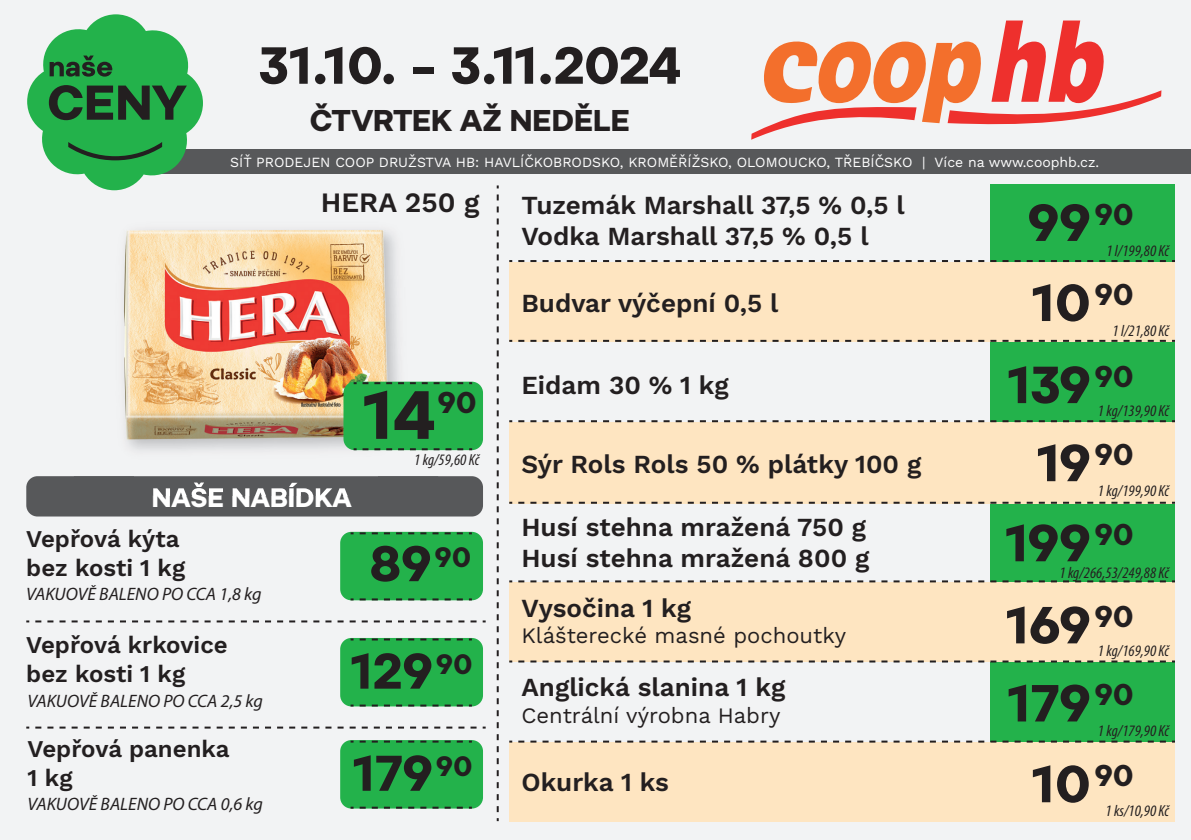
<style>
.page{position:relative;width:1191px;height:840px;background:#fff}
.page>*{position:absolute;margin:0;border:0;box-sizing:border-box;transform-origin:0 0}
.t1{font:700 68px "Pepi";color:#231f20}
.t2{font:700 52px "Pepi";letter-spacing:-.015em;color:#231f20}
.t3{font:700 50px "Pepi";letter-spacing:-.005em;color:#231f20}
.t4{font:700 30px "Pepi";color:#231f20}
.t5{font:600 28px "Work Sans";color:#231f20}
.t6{font:600 26px/31.2px "Work Sans";color:#231f20}
.t7{font:700 26px "Pepi";color:#fff}
.t8{font:600 24px/28.8px "Work Sans";color:#231f20}
.t9{font:22px "Work Sans";color:#231f20}
.t10{font:italic 18px "Myriad Pro";color:#231f20}
.t11{font:italic condensed 16px "Myriad Pro";color:#231f20}
.t12{font:14px "Work Sans";color:#fff}
</style>
<div class="page">
<div style="left:0;top:0;width:1191px;height:839px;background:#f2f3f4"></div>
<div style="left:990px;top:184px;width:185px;height:617px;background:#23b24b"></div>
<div style="left:509px;top:741px;width:666px;height:80px;background:#fee5c1"></div>
<div style="left:509px;top:582px;width:666px;height:79px;background:#fee5c1"></div>
<div style="left:509px;top:422px;width:666px;height:81px;background:#fee5c1"></div>
<div style="left:509px;top:262px;width:666px;height:79px;background:#fee5c1"></div>
<svg style="left:518px;top:740px;width:657px;height:2px"></svg>
<svg style="left:518px;top:660px;width:657px;height:2px"></svg>
<svg style="left:518px;top:580px;width:657px;height:2px"></svg>
<svg style="left:518px;top:501px;width:657px;height:2px"></svg>
<svg style="left:518px;top:420px;width:657px;height:2px"></svg>
<svg style="left:518px;top:339px;width:657px;height:2px"></svg>
<svg style="left:518px;top:260px;width:657px;height:2px"></svg>
<div style="left:340px;top:739px;width:143px;height:69px;background:#23b24b;border-radius:11px"></div>
<svg style="left:360px;top:806px;width:112px;height:2px"></svg>
<svg style="left:350px;top:740px;width:113px;height:2px"></svg>
<svg style="left:35px;top:726px;width:450px;height:2px"></svg>
<div style="left:340px;top:637px;width:143px;height:69px;background:#23b24b;border-radius:11px"></div>
<svg style="left:360px;top:704px;width:112px;height:2px"></svg>
<svg style="left:350px;top:638px;width:113px;height:2px"></svg>
<svg style="left:35px;top:620px;width:450px;height:2px"></svg>
<div style="left:340px;top:531px;width:143px;height:69px;background:#23b24b;border-radius:11px"></div>
<svg style="left:360px;top:598px;width:112px;height:2px"></svg>
<svg style="left:350px;top:532px;width:113px;height:2px"></svg>
<div style="left:26px;top:476px;width:457px;height:40px;background:#57585a;border-radius:11px"></div>
<img style="left:134px;top:476px;width:244px;height:1px">
<img style="left:153px;top:482px;width:195px;height:13px">
<img style="left:123px;top:229px;width:288px;height:222px">
<div style="left:343px;top:381px;width:140px;height:69px;background:#23b24b;border-radius:11px"></div>
<svg style="left:362px;top:448px;width:110px;height:2px"></svg>
<svg style="left:354px;top:382px;width:109px;height:2px"></svg>
<svg style="left:497px;top:185px;width:2px;height:626px"></svg>
<div style="left:126px;top:149px;width:1065px;height:25px;background:#57585a"></div>
<svg style="left:751px;top:21px;width:410px;height:119px"></svg>
<svg style="left:27px;top:14px;width:176px;height:176px"></svg>
<h2 class="t2" style="left:259px;top:34px;width:424px">31.10. – 3.11.2024</h2>
<p class="t4" style="left:310px;top:102px;width:321px">ČTVRTEK AŽ NEDĚLE</p>
<p class="t12" style="left:230px;top:152px;width:870px">SÍŤ PRODEJEN COOP DRUŽSTVA HB: HAVLÍČKOBRODSKO, KROMĚŘÍŽSKO, OLOMOUCKO, TŘEBÍČSKO | Více na www.coophb.cz.</p>
<p class="t5" style="left:321px;top:181px;width:160px">HERA 250 g</p>
<h1 class="t1" style="left:362px;top:373px;width:75px">14</h1>
<p class="t4" style="left:437px;top:383px;width:41px">90</p>
<p class="t7" style="left:152px;top:481px;width:201px">NAŠE NABÍDKA</p>
<p class="t8" style="left:26px;top:523px;width:160px">Vepřová kýta bez kosti 1 kg</p>
<p class="t10" style="left:26px;top:584px;width:237px">VAKUOVĚ BALENO PO CCA 1,8 kg</p>
<p class="t11" style="left:414px;top:450px;width:67px">1 kg/59,60 Kč</p>
<h3 class="t3" style="left:369px;top:532px;width:103px">89<sup>90</sup></h3>
<p class="t8" style="left:26px;top:629px;width:203px">Vepřová krkovice bez kosti 1 kg</p>
<p class="t10" style="left:28px;top:691px;width:237px">VAKUOVĚ BALENO PO CCA 2,5 kg</p>
<p class="t8" style="left:28px;top:733px;width:203px">Vepřová panenka<br>1 kg</p>
<p class="t10" style="left:28px;top:793px;width:237px">VAKUOVĚ BALENO PO CCA 0,6 kg</p>
<h3 class="t3" style="left:350px;top:640px;width:124px">129<sup>90</sup></h3>
<h3 class="t3" style="left:352px;top:742px;width:122px">179<sup>90</sup></h3>
<p class="t6" style="left:521px;top:188px;width:385px">Tuzemák Marshall 37,5 % 0,5 l<br>Vodka Marshall 37,5 % 0,5 l</p>
<p class="t4" style="left:1094px;top:196px;width:41px">90</p>
<h2 class="t2" style="left:1027px;top:191px;width:65px">99</h2>
<p class="t11" style="left:1106px;top:241px;width:64px">1 l/199,80 Kč</p>
<p class="t4" style="left:1094px;top:276px;width:41px">90</p>
<p class="t6" style="left:521px;top:286px;width:259px">Budvar výčepní 0,5 l</p>
<h2 class="t2" style="left:1031px;top:271px;width:62px">10</h2>
<p class="t11" style="left:1112px;top:321px;width:58px">1 l/21,80 Kč</p>
<p class="t6" style="left:521px;top:368px;width:209px">Eidam 30 % 1 kg</p>
<h2 class="t2" style="left:1006px;top:353px;width:128px">139<sup>90</sup></h2>
<p class="t11" style="left:1098px;top:401px;width:73px">1 kg/139,90 Kč</p>
<p class="t6" style="left:521px;top:447px;width:401px">Sýr Rols Rols 50 % plátky 100 g</p>
<h2 class="t2" style="left:1036px;top:431px;width:99px">19<sup>90</sup></h2>
<p class="t11" style="left:1098px;top:481px;width:73px">1 kg/199,90 Kč</p>
<p class="t6" style="left:521px;top:510px;width:346px">Husí stehna mražená 750 g</p>
<h2 class="t2" style="left:1004px;top:511px;width:131px">199<sup>90</sup></h2>
<p class="t6" style="left:521px;top:541px;width:349px">Husí stehna mražená 800 g</p>
<p class="t11" style="left:1059px;top:563px;width:111px">1 kg/266,53/249,88 Kč</p>
<p class="t6" style="left:521px;top:591px;width:171px">Vysočina 1 kg</p>
<p class="t9" style="left:521px;top:618px;width:326px">Klášterecké masné pochoutky</p>
<h2 class="t2" style="left:1005px;top:593px;width:130px">169<sup>90</sup></h2>
<p class="t11" style="left:1098px;top:641px;width:73px">1 kg/169,90 Kč</p>
<p class="t6" style="left:521px;top:670px;width:265px">Anglická slanina 1 kg</p>
<h2 class="t2" style="left:1006px;top:671px;width:128px">179<sup>90</sup></h2>
<p class="t9" style="left:521px;top:698px;width:260px">Centrální výrobna Habry</p>
<p class="t11" style="left:1098px;top:720px;width:73px">1 kg/179,90 Kč</p>
<p class="t6" style="left:521px;top:764px;width:149px">Okurka 1 ks</p>
<h2 class="t2" style="left:1031px;top:751px;width:104px">10<sup>90</sup></h2>
<p class="t11" style="left:1105px;top:800px;width:65px">1 ks/10,90 Kč</p>
</div>
